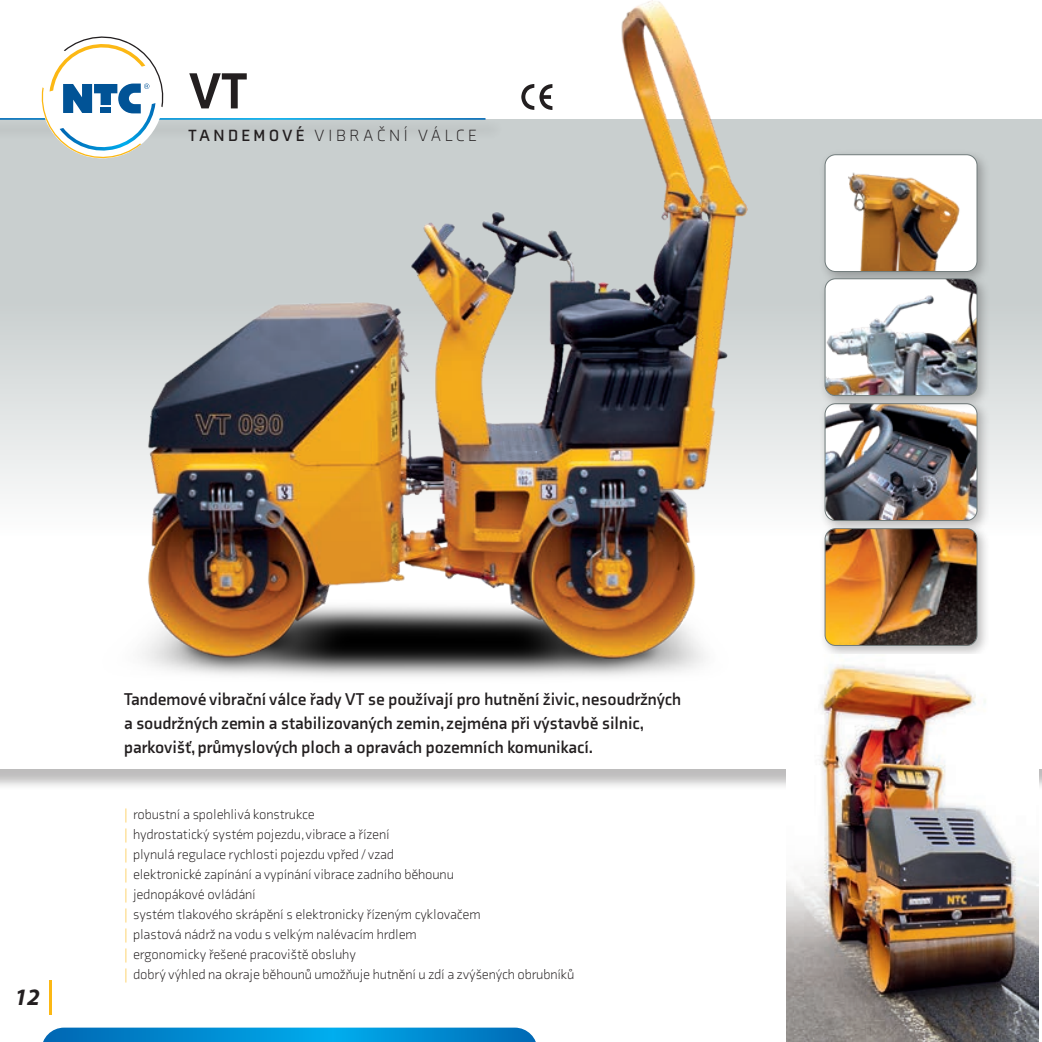
<style>
.page{position:relative;width:1042px;height:1042px;background:#fff}
.page>*{position:absolute;margin:0;border:0;box-sizing:border-box;transform-origin:0 0}
.t1{font:900 51.98px "Axia";color:#231f20}
.t2{font:italic 700 23.62px "Myriad Pro";color:#231f20}
.Normální{font:700 17.5px/23.6px "Axia";color:#231f20}
.t3{font:300 16.62px "Axia";letter-spacing:.2em;color:#231f20}
.Normální-2{font:300 14px "Axia";letter-spacing:-.01em;color:#231f20}
.s1{font-weight:700}
.s2{color:#fcb814}
</style>
<div class="page">
<div style="left:0;top:119px;width:1042px;height:417px;background:linear-gradient(to bottom,#bcc3c3,#f3f5f5)"></div>
<svg style="left:43px;top:1027px;width:493px;height:15px;background:#1092d3"></svg>
<div style="left:0;top:633px;width:1042px;height:158px;background:#231f20;opacity:.3"></div>
<div style="left:0;top:630px;width:1042px;height:139px;background:#fff"></div>
<div style="left:818px;top:397px;width:172px;height:137px;background:#231f20;opacity:.3"></div>
<img style="left:911px;top:409px;width:66px;height:111px">
<div style="left:818px;top:148px;width:172px;height:137px;background:#231f20;opacity:.3"></div>
<img style="left:911px;top:155px;width:66px;height:116px">
<div style="left:824px;top:154px;width:153px;height:118px;border:1px solid #6f7a7a;border-radius:11px"></div>
<div style="left:818px;top:522px;width:172px;height:137px;background:#231f20;opacity:.3"></div>
<img style="left:911px;top:529px;width:66px;height:116px">
<div style="left:824px;top:528px;width:153px;height:118px;border:1px solid #6f7a7a;border-radius:11px"></div>
<div style="left:818px;top:272px;width:172px;height:137px;background:#231f20;opacity:.3"></div>
<img style="left:911px;top:279px;width:66px;height:116px">
<div style="left:824px;top:278px;width:153px;height:118px;border:1px solid #6f7a7a;border-radius:11px"></div>
<img style="left:786px;top:655px;width:252px;height:387px">
<hr style="left:50px;top:980px;width:2px;height:34px;background:#fcb814">
<img style="left:0;top:0;width:911px;height:684px">
<div style="left:0;top:119px;width:505px;height:21px;background:#c5caca"></div>
<hr style="left:0;top:118px;width:485px;height:2px;background:#fff">
<svg style="left:521px;top:84px;width:31px;height:26px"></svg>
<svg style="left:39px;top:32px;width:127px;height:131px"></svg>
<p class="t1" style="left:189px;top:59px;width:60px">VT</p>
<p class="t3" style="left:189px;top:126px;width:290px"><span class="s1">TANDEMOVÉ</span> VIBRAČNÍ VÁLCE</p>
<h2 class="t2" style="left:15px;top:984px;width:27px">12</h2>
<p class="Normální" style="left:124px;top:687px;width:559px">Tandemové vibrační válce řady VT se používají pro hutnění živic, nesoudržných a soudržných zemin a stabilizovaných zemin, zejména při výstavbě silnic, parkovišť, průmyslových ploch a opravách pozemních komunikací.</p>
<p class="Normální-2" style="left:124px;top:805px;width:192px"><span class="s2">|</span> robustní a spolehlivá konstrukce</p>
<p class="Normální-2" style="left:124px;top:825px;width:267px"><span class="s2">|</span> hydrostatický systém pojezdu, vibrace a řízení</p>
<p class="Normální-2" style="left:124px;top:845px;width:272px"><span class="s2">|</span> plynulá regulace rychlosti pojezdu vpřed / vzad</p>
<p class="Normální-2" style="left:124px;top:866px;width:331px"><span class="s2">|</span> elektronické zapínání a vypínání vibrace zadního běhounu</p>
<p class="Normální-2" style="left:124px;top:886px;width:133px"><span class="s2">|</span> jednopákové ovládání</p>
<p class="Normální-2" style="left:124px;top:906px;width:358px"><span class="s2">|</span> systém tlakového skrápění s elektronicky řízeným cyklovačem</p>
<p class="Normální-2" style="left:124px;top:926px;width:294px"><span class="s2">|</span> plastová nádrž na vodu s velkým nalévacím hrdlem</p>
<p class="Normální-2" style="left:124px;top:946px;width:233px"><span class="s2">|</span> ergonomicky řešené pracoviště obsluhy</p>
<p class="Normální-2" style="left:124px;top:966px;width:452px"><span class="s2">|</span> dobrý výhled na okraje běhounů umožňuje hutnění u zdí a zvýšených obrubníků</p>
</div>
